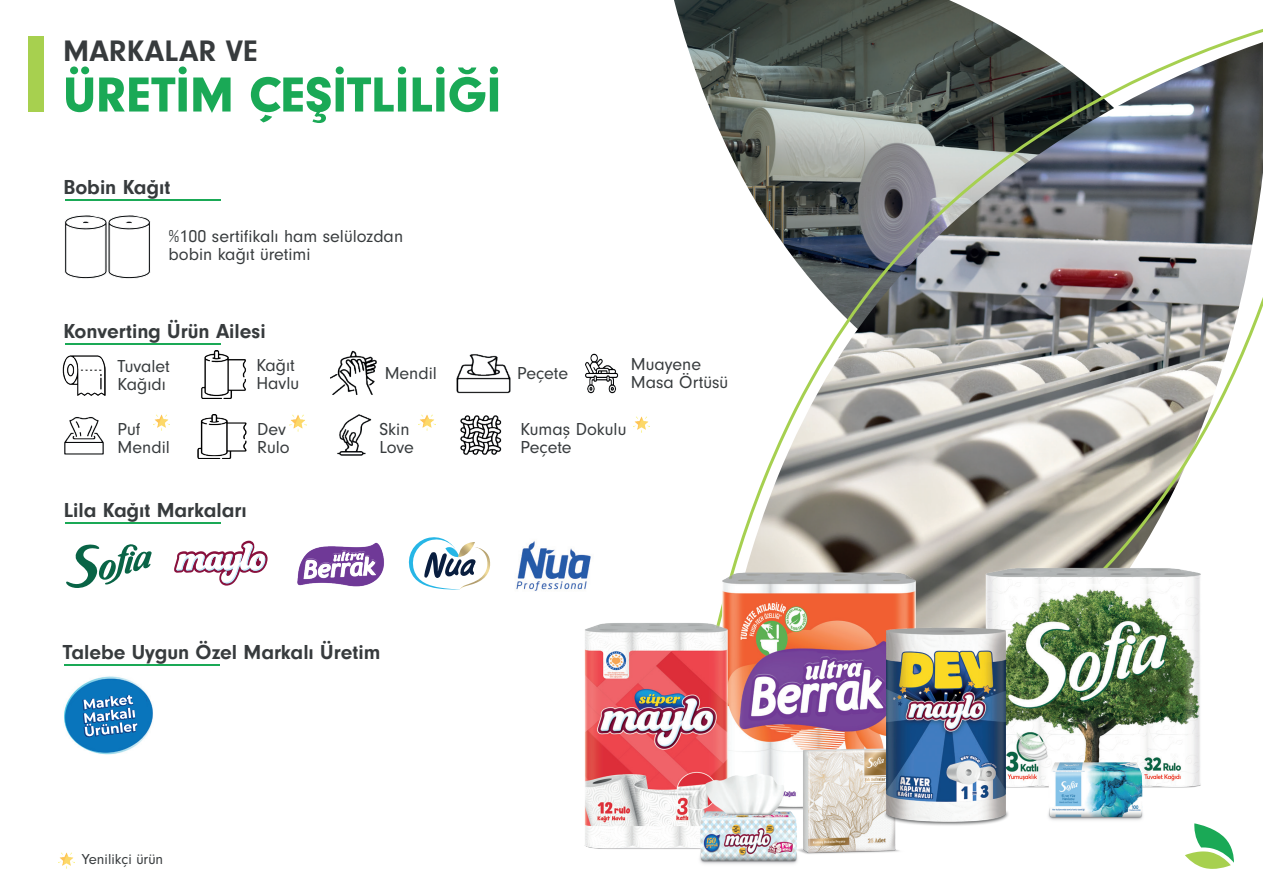
<style>
.page{position:relative;width:1263px;height:893px;background:#fff}
.page>*{position:absolute;margin:0;border:0;box-sizing:border-box;transform-origin:0 0}
.t1{font:900 51px "Neuzeit Gro";color:#1aa956}
.t2{font:700 30.75px "Neuzeit Gro";color:#373b3d}
.t3{font:700 21px "Neuzeit Gro";color:#373b3d}
.t4{font:18px/18px "Neuzeit Gro";color:#373b3d}
.t5{font:15px "Neuzeit Gro";color:#373b3d}
</style>
<div class="page">
<img style="left:674px;top:0;width:294px;height:39px">
<svg style="left:1185px;top:823px;width:49px;height:46px"></svg>
<div style="left:28px;top:37px;width:16px;height:75px;background:#a7d04f"></div>
<hr style="left:65px;top:522px;width:156px;height:2px;background:#1aa956">
<hr style="left:65px;top:200px;width:156px;height:1px;background:#1aa956">
<hr style="left:64px;top:664px;width:156px;height:2px;background:#1aa956">
<img style="left:516px;top:541px;width:75px;height:50px">
<svg style="left:66px;top:544px;width:86px;height:44px"></svg>
<svg style="left:174px;top:540px;width:94px;height:46px"></svg>
<img style="left:297px;top:542px;width:87px;height:45px">
<svg style="left:408px;top:537px;width:83px;height:53px"></svg>
<hr style="left:65px;top:343px;width:156px;height:2px;background:#1aa956">
<img style="left:63px;top:355px;width:42px;height:41px">
<img style="left:201px;top:351px;width:45px;height:47px">
<img style="left:330px;top:350px;width:47px;height:45px">
<img style="left:456px;top:354px;width:55px;height:40px">
<img style="left:585px;top:353px;width:34px;height:41px">
<img style="left:64px;top:417px;width:40px;height:38px">
<img style="left:197px;top:414px;width:50px;height:44px">
<img style="left:337px;top:414px;width:35px;height:42px">
<img style="left:460px;top:415px;width:42px;height:40px">
<img style="left:154px;top:414px;width:16px;height:17px">
<img style="left:290px;top:415px;width:16px;height:16px">
<img style="left:419px;top:414px;width:16px;height:17px">
<img style="left:633px;top:416px;width:17px;height:16px">
<img style="left:59px;top:853px;width:16px;height:16px">
<img style="left:685px;top:9px;width:578px;height:610px">
<img style="left:64px;top:676px;width:89px;height:79px">
<svg style="left:67px;top:687px;width:81px;height:62px;background:#408ec5"></svg>
<svg style="left:64px;top:215px;width:87px;height:64px"></svg>
<img style="left:957px;top:534px;width:273px;height:254px">
<img style="left:705px;top:561px;width:228px;height:197px">
<img style="left:584px;top:615px;width:165px;height:234px">
<img style="left:685px;top:758px;width:92px;height:106px">
<img style="left:777px;top:734px;width:123px;height:130px">
<img style="left:866px;top:619px;width:160px;height:219px">
<img style="left:1034px;top:717px;width:121px;height:104px">
<h2 class="t2" style="left:63px;top:33px;width:196px">MARKALAR VE</h2>
<h1 class="t1" style="left:63px;top:66px;width:439px">ÜRETİM ÇEŞİTLİLİĞİ</h1>
<p class="t3" style="left:63px;top:175px;width:108px">Bobin Kağıt</p>
<p class="t4" style="left:169px;top:227px;width:236px">%100 sertifikalı ham selülozdan bobin kağıt üretimi</p>
<p class="t3" style="left:63px;top:319px;width:204px">Konverting Ürün Ailesi</p>
<p class="t4" style="left:118px;top:357px;width:54px">Tuvalet<br>Kağıdı</p>
<p class="t4" style="left:118px;top:420px;width:54px">Puf<br>Mendil</p>
<p class="t4" style="left:385px;top:365px;width:54px">Mendil</p>
<p class="t4" style="left:517px;top:365px;width:52px">Peçete</p>
<p class="t4" style="left:631px;top:356px;width:99px">Muayene<br>Masa Örtüsü</p>
<p class="t4" style="left:256px;top:356px;width:44px">Kağıt<br>Havlu</p>
<p class="t4" style="left:257px;top:420px;width:34px">Dev<br>Rulo</p>
<p class="t4" style="left:379px;top:420px;width:36px">Skin<br>Love</p>
<p class="t4" style="left:521px;top:420px;width:107px">Kumaş Dokulu<br>Peçete</p>
<p class="t3" style="left:64px;top:498px;width:185px">Lila Kağıt Markaları</p>
<p class="t3" style="left:63px;top:640px;width:319px">Talebe Uygun Özel Markalı Üretim</p>
<p class="t5" style="left:82px;top:851px;width:83px">Yenilikçi ürün</p>
</div>
